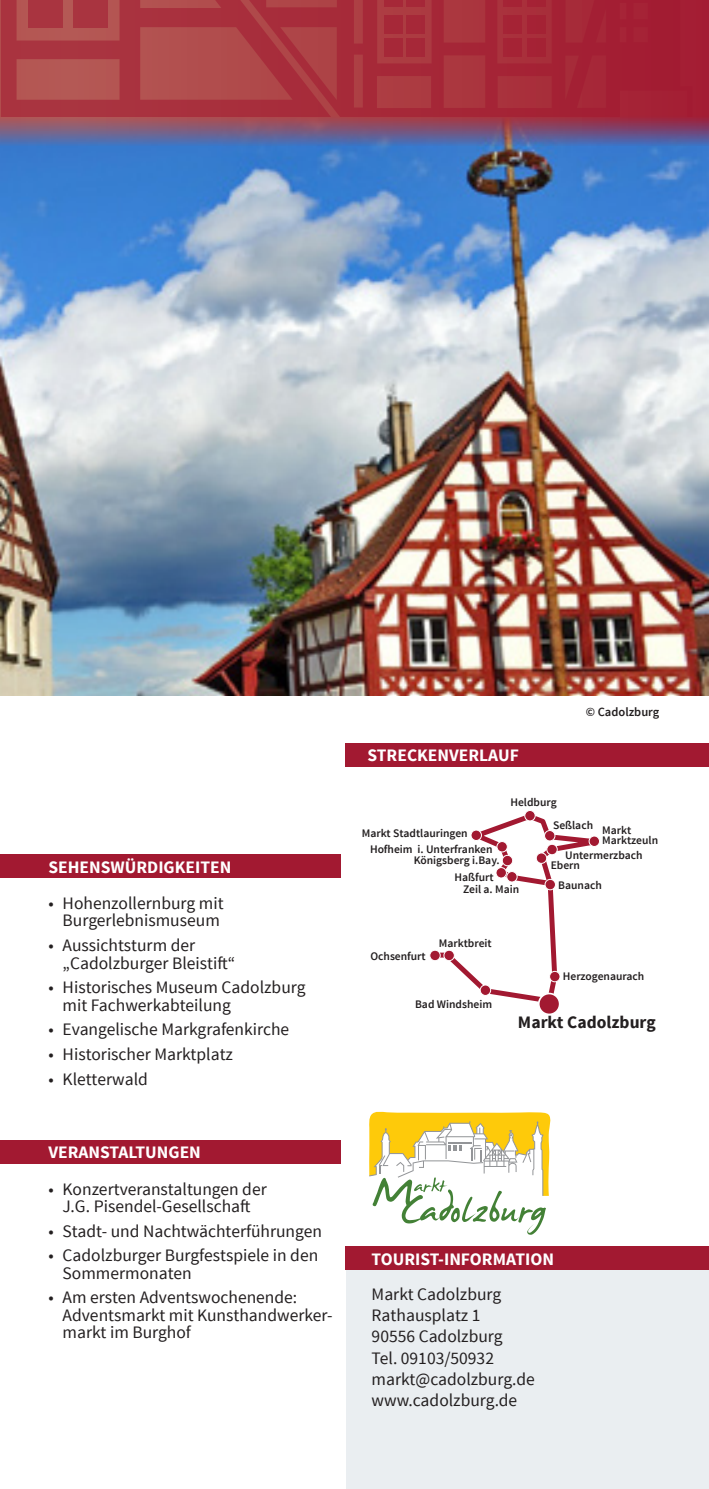
<style>
.page{position:relative;width:709px;height:1489px;background:#fff}
.page>*{position:absolute;margin:0;border:0;box-sizing:border-box;transform-origin:0 0}
.t1{font:17.5px/17.5px "Source Sans Pro";color:#231f20}
.t2{font:700 17.5px "Source Sans Pro";color:#fff}
.t3{font:700 17.5px "Source Sans Pro";color:#231f20}
.t4{font:600 12.5px "Source Sans Pro";color:#231f20}
.t5{font:600 11.5px/10px "Source Sans Pro";color:#231f20}
</style>
<div class="page">
<img style="left:0;top:145px;width:709px;height:550px">
<svg style="left:0;top:0;width:709px;height:145px;background:#78577e"></svg>
<svg style="left:338px;top:0;width:371px;height:117px;background:#a62838"></svg>
<svg style="left:1px;top:0;width:337px;height:117px;background:#ac3f45"></svg>
<div style="left:503px;top:38px;width:18px;height:18px;background:#a52335"></div>
<div style="left:407px;top:38px;width:18px;height:18px;background:#a62838"></div>
<div style="left:503px;top:15px;width:18px;height:18px;background:#a52335"></div>
<div style="left:527px;top:0;width:18px;height:7px;background:#a42234"></div>
<div style="left:527px;top:15px;width:18px;height:18px;background:#a42234"></div>
<div style="left:527px;top:38px;width:18px;height:18px;background:#a42234"></div>
<div style="left:407px;top:15px;width:18px;height:18px;background:#a62838"></div>
<div style="left:384px;top:38px;width:18px;height:18px;background:#a62838"></div>
<div style="left:407px;top:0;width:18px;height:7px;background:#a62838"></div>
<div style="left:384px;top:0;width:18px;height:7px;background:#a62838"></div>
<div style="left:384px;top:15px;width:18px;height:18px;background:#a62838"></div>
<div style="left:503px;top:0;width:18px;height:7px;background:#a52335"></div>
<div style="left:0;top:854px;width:340px;height:24px;background:#a21931"></div>
<div style="left:0;top:1139px;width:340px;height:24px;background:#a21931"></div>
<div style="left:345px;top:742px;width:364px;height:24px;background:#a21931"></div>
<div style="left:345px;top:1246px;width:364px;height:242px;background:#eaeef1"></div>
<div style="left:345px;top:1246px;width:364px;height:23px;background:#a21931"></div>
<svg style="left:369px;top:1111px;width:182px;height:123px"></svg>
<svg style="left:439px;top:812px;width:158px;height:190px"></svg>
<div style="left:430px;top:950px;width:10px;height:10px;background:#a21931;border-radius:50%"></div>
<div style="left:429px;top:949px;width:11px;height:12px;border:1px solid #fff;border-radius:50%"></div>
<div style="left:444px;top:950px;width:10px;height:10px;background:#a21931;border-radius:50%"></div>
<div style="left:443px;top:949px;width:12px;height:12px;border:1px solid #fff;border-radius:50%"></div>
<div style="left:480px;top:984px;width:10px;height:11px;background:#a21931;border-radius:50%"></div>
<div style="left:480px;top:984px;width:11px;height:11px;border:1px solid #fff;border-radius:50%"></div>
<div style="left:549px;top:971px;width:11px;height:10px;background:#a21931;border-radius:50%"></div>
<div style="left:549px;top:970px;width:11px;height:12px;border:1px solid #fff;border-radius:50%"></div>
<svg style="left:545px;top:879px;width:10px;height:10px"></svg>
<div style="left:544px;top:878px;width:12px;height:12px;border:1px solid #fff;border-radius:50%"></div>
<div style="left:506px;top:871px;width:11px;height:11px;background:#a21931;border-radius:50%"></div>
<div style="left:506px;top:871px;width:11px;height:11px;border:1px solid #fff;border-radius:50%"></div>
<div style="left:496px;top:867px;width:10px;height:11px;background:#a21931;border-radius:50%"></div>
<div style="left:495px;top:867px;width:12px;height:11px;border:1px solid #fff;border-radius:50%"></div>
<div style="left:502px;top:855px;width:10px;height:10px;background:#a21931;border-radius:50%"></div>
<div style="left:502px;top:854px;width:11px;height:12px;border:1px solid #fff;border-radius:50%"></div>
<div style="left:471px;top:830px;width:10px;height:10px;background:#a21931;border-radius:50%"></div>
<div style="left:470px;top:829px;width:12px;height:11px;border:1px solid #fff;border-radius:50%"></div>
<div style="left:525px;top:810px;width:10px;height:10px;background:#a21931;border-radius:50%"></div>
<div style="left:524px;top:810px;width:11px;height:11px;border:1px solid #fff;border-radius:50%"></div>
<div style="left:544px;top:830px;width:11px;height:11px;background:#a21931;border-radius:50%"></div>
<div style="left:544px;top:830px;width:11px;height:11px;border:1px solid #fff;border-radius:50%"></div>
<div style="left:589px;top:836px;width:10px;height:10px;background:#a21931;border-radius:50%"></div>
<div style="left:588px;top:835px;width:12px;height:11px;border:1px solid #fff;border-radius:50%"></div>
<div style="left:547px;top:844px;width:10px;height:10px;background:#a21931;border-radius:50%"></div>
<div style="left:546px;top:843px;width:11px;height:12px;border:1px solid #fff;border-radius:50%"></div>
<div style="left:536px;top:852px;width:10px;height:11px;background:#a21931;border-radius:50%"></div>
<div style="left:536px;top:852px;width:11px;height:11px;border:1px solid #fff;border-radius:50%"></div>
<div style="left:497px;top:841px;width:10px;height:11px;background:#a21931;border-radius:50%"></div>
<div style="left:496px;top:841px;width:12px;height:11px;border:1px solid #fff;border-radius:50%"></div>
<div style="left:539px;top:993px;width:20px;height:21px;background:#a21931;border-radius:50%"></div>
<div style="left:538px;top:992px;width:22px;height:23px;border:2px solid #fff;border-radius:50%"></div>
<p class="t2" style="left:48px;top:855px;width:184px">SEHENSWÜRDIGKEITEN</p>
<p class="t1" style="left:48px;top:894px;width:177px;text-align:center">• Hohenzollernburg mit<br>Burgerlebnismuseum</p>
<p class="t1" style="left:63px;top:936px;width:174px;text-indent:-14px">• Aussichtsturm der „Cadolzburger Bleistift“</p>
<p class="t1" style="left:63px;top:978px;width:244px;text-indent:-14px">• Historisches Museum Cadolzburg mit Fachwerkabteilung</p>
<p class="t1" style="left:48px;top:1020px;width:242px">• Evangelische Markgrafenkirche</p>
<p class="t1" style="left:48px;top:1045px;width:186px">• Historischer Marktplatz</p>
<p class="t1" style="left:48px;top:1070px;width:101px">• Kletterwald</p>
<p class="t2" style="left:48px;top:1141px;width:154px">VERANSTALTUNGEN</p>
<p class="t1" style="left:48px;top:1180px;width:220px;text-align:center">• Konzertveranstaltungen der<br>J.G. Pisendel-Gesellschaft</p>
<p class="t1" style="left:48px;top:1222px;width:275px">• Stadt- und Nachtwächterführungen</p>
<p class="t1" style="left:63px;top:1246px;width:257px;text-indent:-14px">• Cadolzburger Burgfestspiele in den<br>Sommermonaten</p>
<p class="t1" style="left:63px;top:1288px;width:270px;text-indent:-14px">• Am ersten Adventswochenende:<br>Adventsmarkt mit Kunsthandwerker&shy;markt im Burghof</p>
<p class="t2" style="left:367px;top:744px;width:153px">STRECKENVERLAUF</p>
<p class="t4" style="left:586px;top:703px;width:75px">© Cadolzburg</p>
<p class="t5" style="left:510px;top:797px;width:48px">Heldburg</p>
<p class="t5" style="left:553px;top:820px;width:42px">Seßlach</p>
<p class="t5" style="left:602px;top:825px;width:57px">Markt<br>Marktzeuln</p>
<p class="t5" style="left:565px;top:850px;width:79px">Untermerzbach</p>
<p class="t5" style="left:550px;top:860px;width:31px">Ebern</p>
<p class="t5" style="left:558px;top:880px;width:45px">Baunach</p>
<p class="t5" style="left:362px;top:829px;width:107px">Markt Stadtlauringen</p>
<p class="t5" style="left:454px;top:872px;width:41px">Haßfurt</p>
<p class="t5" style="left:370px;top:844px;width:124px">Hofheim i. Unterfranken</p>
<p class="t5" style="left:413px;top:855px;width:87px">Königsberg i.Bay.</p>
<p class="t5" style="left:463px;top:884px;width:58px">Zeil a. Main</p>
<p class="t5" style="left:370px;top:951px;width:57px">Ochsenfurt</p>
<p class="t5" style="left:439px;top:938px;width:54px">Marktbreit</p>
<p class="t5" style="left:415px;top:999px;width:79px">Bad Windsheim</p>
<p class="t5" style="left:563px;top:971px;width:83px">Herzogenaurach</p>
<p class="t3" style="left:518px;top:1011px;width:139px">Markt Cadolzburg</p>
<p class="t2" style="left:371px;top:1247px;width:184px">TOURIST-INFORMATION</p>
<p class="t1" style="left:371px;top:1286px;width:131px">Markt Cadolzburg</p>
<p class="t1" style="left:371px;top:1305px;width:133px;line-height:21px">Rathausplatz 1<br>90556 Cadolzburg</p>
<p class="t1" style="left:371px;top:1349px;width:124px">Tel. 09103/50932</p>
<p class="t1" style="left:371px;top:1368px;width:165px;line-height:21px">markt@cadolzburg.de www.cadolzburg.de</p>
</div>
